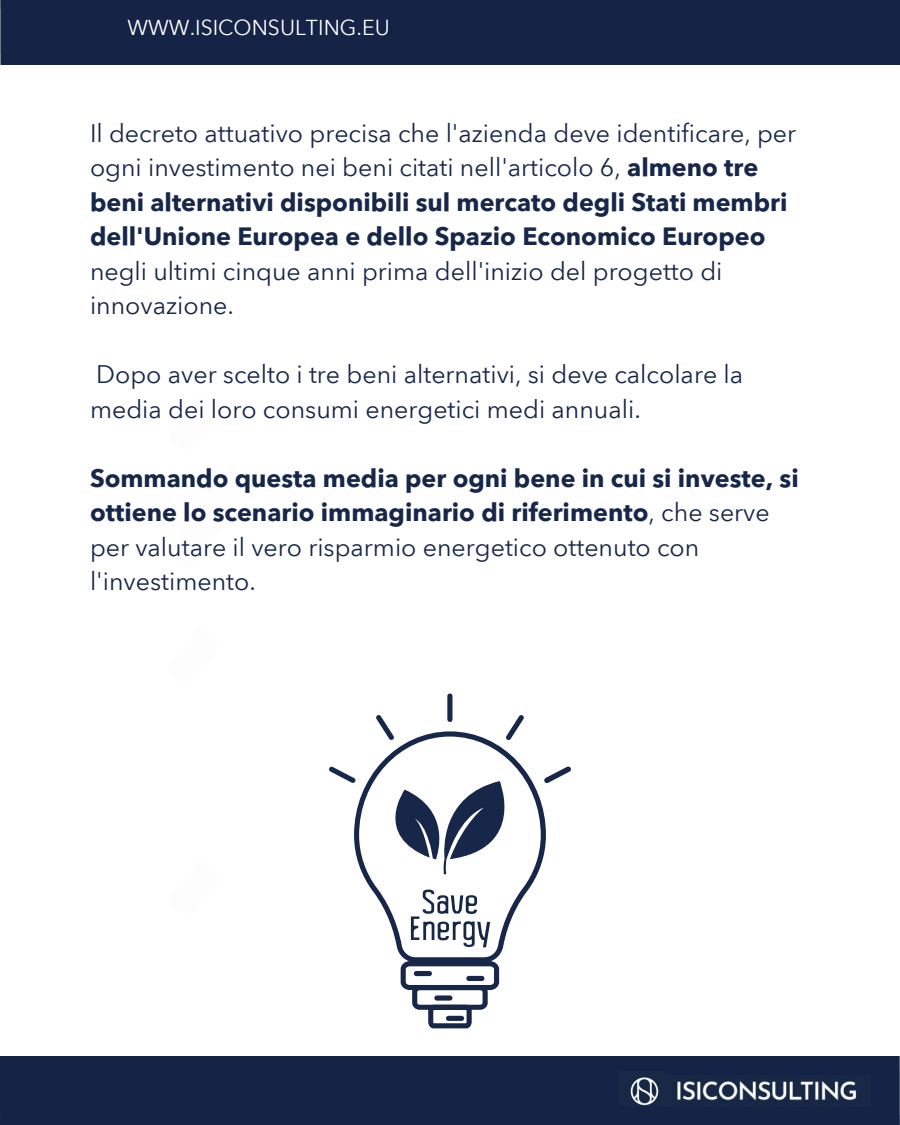
<style>
.page{position:relative;width:900px;height:1125px;background:#fff}
.page>*{position:absolute;margin:0;border:0;box-sizing:border-box;transform-origin:0 0}
.t1{font:25px/34.5px "Avenir Next Thai Modern";color:#172749}
.t2{font:700 25px/34.5px "Avenir Next Thai Modern";color:#172749}
.t3{font:21.3px "Avenir Next Thai Modern";color:#fff}
.s1{font-weight:700}
.s2{font-weight:400}
</style>
<div class="page">
<div style="left:0;top:0;width:900px;height:64px;background:#142346"></div>
<div style="left:0;top:1057px;width:900px;height:68px;background:#142346"></div>
<img style="left:665px;top:1075px;width:206px;height:31px">
<img style="left:619px;top:1071px;width:46px;height:35px">
<svg style="left:329px;top:694px;width:242px;height:334px"></svg>
<h1 class="t3" style="left:128px;top:11px;width:264px">WWW.ISICONSULTING.EU</h1>
<p class="t1" style="left:90px;top:114px;width:708px">Il decreto attuativo precisa che l'azienda deve identificare, per ogni investimento nei beni citati nell'articolo 6, <span class="s1">almeno tre beni alternativi disponibili sul mercato degli Stati membri dell'Unione Europea e dello Spazio Economico Europeo </span>negli ultimi cinque anni prima dell'inizio del progetto di innovazione.</p>
<p class="t1" style="left:90px;top:356px;width:655px">Dopo aver scelto i tre beni alternativi, si deve calcolare la media dei loro consumi energetici medi annuali.</p>
<p class="t2" style="left:90px;top:459px;width:710px">Sommando questa media per ogni bene in cui si investe, si ottiene lo scenario immaginario di riferimento<span class="s2">, che serve per valutare il vero risparmio energetico ottenuto con l'investimento.</span></p>
</div>
